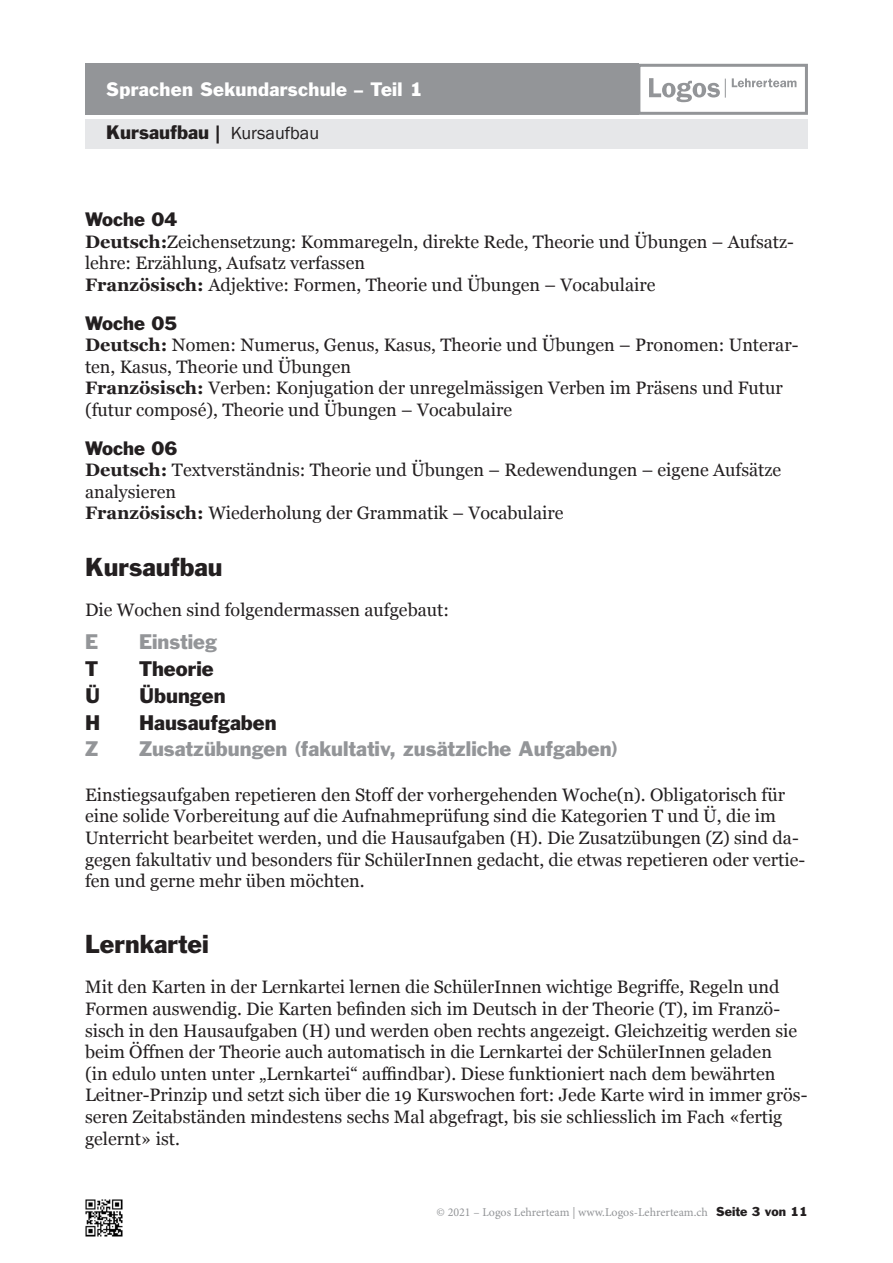
<style>
.page{position:relative;width:893px;height:1263px;background:#fff}
.page>*{position:absolute;margin:0;border:0;box-sizing:border-box;transform-origin:0 0}
._2_Thema{font:24px "Franklin Gothic Std";color:#231f20}
.BASTIT01{font:19.5px "Franklin Gothic Std";color:#939598}
.BASTIT01-2{font:19.5px "Franklin Gothic Std";color:#231f20}
.BASTEXT{font:18px/21.6px "Georgia";color:#231f20}
.t1{font:18px "Franklin Gothic Std";letter-spacing:.015em;color:#fff}
.t2{font:18px "Franklin Gothic Std";color:#231f20}
.t3{font:12px "Minion Pro";color:#939598}
.s1{font-family:"Franklin Gothic"}
.s2{font-family:"Franklin Gothic Std"}
.s3{font-weight:700}
.s4{font-family:"Franklin Gothic Std";color:#231f20}
</style>
<div class="page">
<img style="left:85px;top:1199px;width:37px;height:37px">
<div style="left:85px;top:119px;width:723px;height:30px;background:#e6e7e9"></div>
<div style="left:85px;top:64px;width:554px;height:51px;background:#939598"></div>
<svg style="left:649px;top:78px;width:77px;height:24px"></svg>
<svg style="left:732px;top:78px;width:65px;height:9px"></svg>
<div style="left:637px;top:64px;width:171px;height:51px;border:3px solid #939598"></div>
<p class="t1" style="left:106px;top:78px;width:318px">Sprachen Sekundarschule – Teil 1</p>
<p class="t2" style="left:106px;top:121px;width:214px">Kursaufbau | <span class="s1">Kursaufbau</span></p>
<p class="BASTEXT" style="left:85px;top:208px;width:710px"><span class="s2">Woche 04<br></span><span class="s3">Deutsch:</span>Zeichensetzung: Kommaregeln, direkte Rede, Theorie und Übungen – Aufsatz&shy;lehre: Erzählung, Aufsatz verfassen<br><span class="s3">Französisch:</span> Adjektive: Formen, Theorie und Übungen – Vocabulaire</p>
<p class="BASTEXT" style="left:85px;top:312px;width:715px"><span class="s2">Woche 05<br></span><span class="s3">Deutsch:</span> Nomen: Numerus, Genus, Kasus, Theorie und Übungen – Pronomen: Unterar&shy;ten, Kasus, Theorie und Übungen<br><span class="s3">Französisch:</span> Verben: Konjugation der unregelmässigen Verben im Präsens und Futur (futur composé), Theorie und Übungen – Vocabulaire</p>
<p class="BASTEXT" style="left:85px;top:437px;width:698px"><span class="s2">Woche 06<br></span><span class="s3">Deutsch:</span> Textverständnis: Theorie und Übungen – Redewendungen – eigene Aufsätze analysieren<br><span class="s3">Französisch:</span> Wiederholung der Grammatik – Vocabulaire</p>
<p class="_2_Thema" style="left:85px;top:551px;width:139px">Kursaufbau</p>
<p class="BASTEXT" style="left:85px;top:598px;width:365px">Die Wochen sind folgendermassen aufgebaut:</p>
<p class="BASTIT01" style="left:85px;top:630px;width:15px">E</p>
<p class="BASTIT01" style="left:139px;top:630px;width:79px">Einstieg</p>
<p class="BASTIT01-2" style="left:85px;top:656px;width:14px">T</p>
<p class="BASTIT01-2" style="left:139px;top:656px;width:76px">Theorie</p>
<p class="BASTIT01-2" style="left:85px;top:683px;width:17px">Ü</p>
<p class="BASTIT01-2" style="left:139px;top:683px;width:88px">Übungen</p>
<p class="BASTIT01-2" style="left:85px;top:710px;width:17px">H</p>
<p class="BASTIT01-2" style="left:139px;top:710px;width:139px">Hausaufgaben</p>
<p class="BASTIT01" style="left:85px;top:737px;width:15px">Z</p>
<p class="BASTIT01" style="left:139px;top:737px;width:481px">Zusatzübungen (fakultativ, zusätzliche Aufgaben)</p>
<p class="BASTEXT" style="left:85px;top:783px;width:722px">Einstiegsaufgaben repetieren den Stoff der vorhergehenden Woche(n). Obligatorisch für eine solide Vorbereitung auf die Aufnahmeprüfung sind die Kategorien T und Ü, die im Unterricht bearbeitet werden, und die Hausaufgaben (H). Die Zusatzübungen (Z) sind da&shy;gegen fakultativ und besonders für SchülerInnen gedacht, die etwas repetieren oder vertie&shy;fen und gerne mehr üben möchten.</p>
<p class="_2_Thema" style="left:85px;top:929px;width:125px">Lernkartei</p>
<p class="BASTEXT" style="left:85px;top:975px;width:724px">Mit den Karten in der Lernkartei lernen die SchülerInnen wichtige Begriffe, Regeln und Formen auswendig. Die Karten befinden sich im Deutsch in der Theorie (T), im Franzö&shy;sisch in den Hausaufgaben (H) und werden oben rechts angezeigt. Gleichzeitig werden sie beim Öffnen der Theorie auch automatisch in die Lernkartei der SchülerInnen geladen<br>(in edulo unten unter „Lernkartei“ auffindbar). Diese funktioniert nach dem bewährten Leitner-Prinzip und setzt sich über die 19 Kurswochen fort: Jede Karte wird in immer grös&shy;seren Zeitabständen mindestens sechs Mal abgefragt, bis sie schliesslich im Fach «fertig gelernt» ist.</p>
<p class="t3" style="left:437px;top:1203px;width:373px">© 2021 – Logos Lehrerteam | www.Logos-Lehrerteam.ch <span class="s4">Seite 3 von 11</span></p>
</div>
